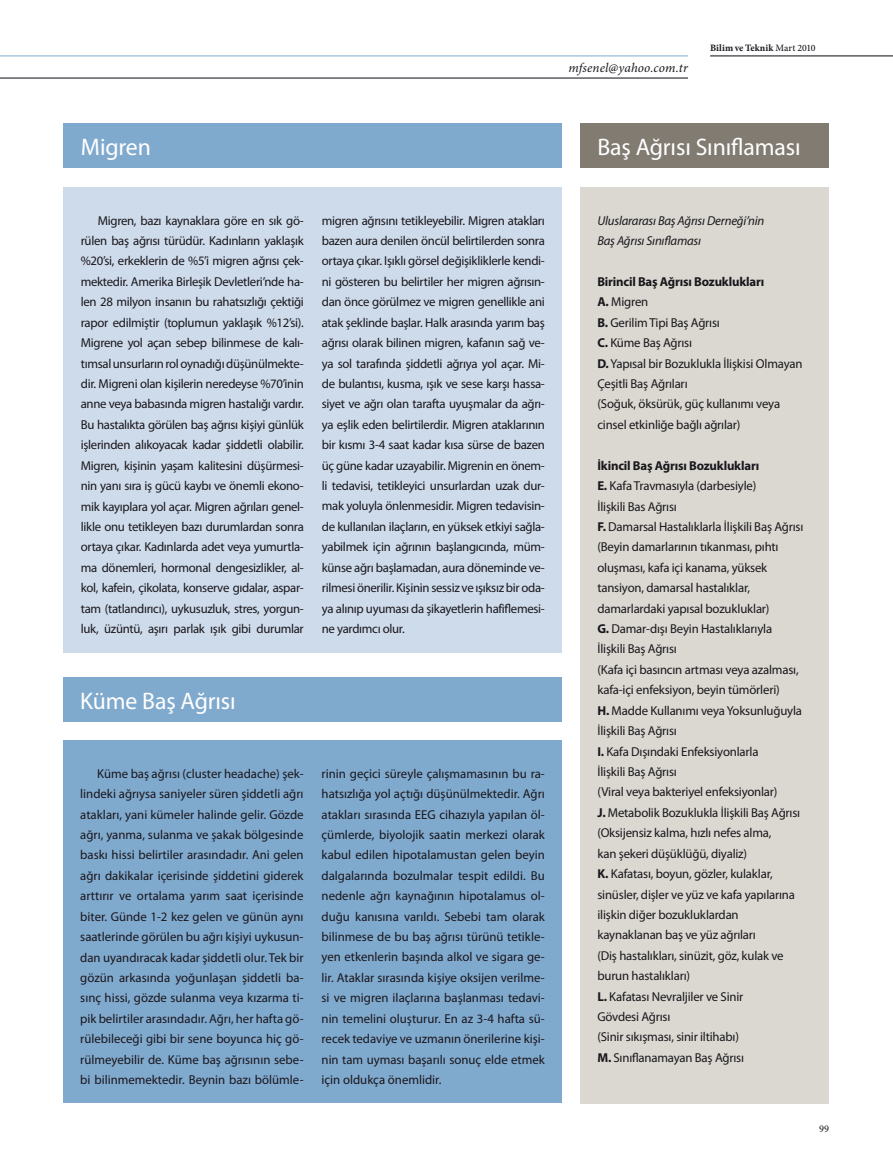
<style>
.page{position:relative;width:893px;height:1170px;background:#fff}
.page>*{position:absolute;margin:0;border:0;box-sizing:border-box;transform-origin:0 0}
.t1{font:24px "Myriad Pro";letter-spacing:-.005em;color:#fff}
.t2{font:italic 13.2px "Minion Pro";letter-spacing:.01em;color:#1a171c}
.t3{font:12.9px/20.4px "Myriad Pro";letter-spacing:-.015em;color:#1a171c;text-align:justify}
.t4{font:italic 12.9px/20.4px "Myriad Pro";letter-spacing:-.015em;color:#1a171c}
.t5{font:10.35px "Minion Pro";color:#1a171c}
.t6{font:700 9.75px "Minion Pro";letter-spacing:.01em;color:#1a171c}
.s1{font-weight:500}
.s2{font-weight:700}
</style>
<div class="page">
<div style="left:580px;top:187px;width:249px;height:916px;background:#dad8d1"></div>
<div style="left:580px;top:123px;width:249px;height:45px;background:#817b72"></div>
<div style="left:64px;top:187px;width:498px;height:466px;background:#cedbeb"></div>
<div style="left:64px;top:123px;width:498px;height:45px;background:#80a9ce"></div>
<div style="left:63px;top:740px;width:499px;height:363px;background:#80a9ce"></div>
<div style="left:63px;top:677px;width:499px;height:44px;background:#80a9ce"></div>
<hr style="left:710px;top:56px;width:183px;height:1px;background:#070c12">
<hr style="left:0;top:78px;width:688px;height:1px;background:#070c12">
<hr style="left:0;top:56px;width:688px;height:1px;background:#80a9ce">
<p class="t2" style="left:568px;top:58px;width:121px">mfsenel@yahoo.com.tr</p>
<p class="t6" style="left:710px;top:41px;width:107px">Bilim ve Teknik <span class="s1">Mart 2010</span></p>
<h1 class="t1" style="left:81px;top:132px;width:72px">Migren</h1>
<p class="t3" style="left:81px;top:210px;width:225px;text-indent:17px">Migren, bazı kaynaklara göre en sık gö&shy;rülen baş ağrısı türüdür. Kadınların yaklaşık %20’si, erkeklerin de %5’i migren ağrısı çek&shy;mektedir. Amerika Birleşik Devletleri’nde ha&shy;len 28 milyon insanın bu rahatsızlığı çektiği rapor edilmiştir (toplumun yaklaşık %12’si).<br>Migrene yol açan sebep bilinmese de kalı&shy;tımsal unsurların rol oynadığı düşünülmekte&shy;dir. Migreni olan kişilerin neredeyse %70’inin anne veya babasında migren hastalığı vardır.<br>Bu hastalıkta görülen baş ağrısı kişiyi günlük işlerinden alıkoyacak kadar şiddetli olabilir.<br>Migren, kişinin yaşam kalitesini düşürmesi&shy;nin yanı sıra iş gücü kaybı ve önemli ekono&shy;mik kayıplara yol açar. Migren ağrıları genel&shy;likle onu tetikleyen bazı durumlardan sonra ortaya çıkar. Kadınlarda adet veya yumurtla&shy;ma dönemleri, hormonal dengesizlikler, al&shy;kol, kafein, çikolata, konserve gıdalar, aspar&shy;tam (tatlandırıcı), uykusuzluk, stres, yorgun&shy;luk, üzüntü, aşırı parlak ışık gibi durumlar</p>
<p class="t3" style="left:322px;top:210px;width:225px">migren ağrısını tetikleyebilir. Migren atakları bazen aura denilen öncül belirtilerden sonra ortaya çıkar. Işıklı görsel değişikliklerle kendi&shy;ni gösteren bu belirtiler her migren ağrısın&shy;dan önce görülmez ve migren genellikle ani atak şeklinde başlar. Halk arasında yarım baş ağrısı olarak bilinen migren, kafanın sağ ve&shy;ya sol tarafında şiddetli ağrıya yol açar. Mi&shy;de bulantısı, kusma, ışık ve sese karşı hassa&shy;siyet ve ağrı olan tarafta uyuşmalar da ağrı&shy;ya eşlik eden belirtilerdir. Migren ataklarının bir kısmı 3-4 saat kadar kısa sürse de bazen üç güne kadar uzayabilir. Migrenin en önem&shy;li tedavisi, tetikleyici unsurlardan uzak dur&shy;mak yoluyla önlenmesidir. Migren tedavisin&shy;de kullanılan ilaçların, en yüksek etkiyi sağla&shy;yabilmek için ağrının başlangıcında, müm&shy;künse ağrı başlamadan, aura döneminde ve&shy;rilmesi önerilir. Kişinin sessiz ve ışıksız bir oda&shy;ya alınıp uyuması da şikayetlerin hafiflemesi&shy;ne yardımcı olur.</p>
<h1 class="t1" style="left:80px;top:685px;width:157px">Küme Baş Ağrısı</h1>
<p class="t3" style="left:80px;top:763px;width:225px;text-indent:17px">Küme baş ağrısı (cluster headache) şek&shy;lindeki ağrıysa saniyeler süren şiddetli ağrı atakları, yani kümeler halinde gelir. Gözde ağrı, yanma, sulanma ve şakak bölgesinde baskı hissi belirtiler arasındadır. Ani gelen ağrı dakikalar içerisinde şiddetini giderek arttırır ve ortalama yarım saat içerisinde biter. Günde 1-2 kez gelen ve günün aynı saatlerinde görülen bu ağrı kişiyi uykusun&shy;dan uyandıracak kadar şiddetli olur. Tek bir gözün arkasında yoğunlaşan şiddetli ba&shy;sınç hissi, gözde sulanma veya kızarma ti&shy;pik belirtiler arasındadır. Ağrı, her hafta gö&shy;rülebileceği gibi bir sene boyunca hiç gö&shy;rülmeyebilir de. Küme baş ağrısının sebe&shy;bi bilinmemektedir. Beynin bazı bölümle-</p>
<p class="t3" style="left:322px;top:763px;width:225px">rinin geçici süreyle çalışmamasının bu ra&shy;hatsızlığa yol açtığı düşünülmektedir. Ağrı atakları sırasında EEG cihazıyla yapılan öl&shy;çümlerde, biyolojik saatin merkezi olarak kabul edilen hipotalamustan gelen beyin dalgalarında bozulmalar tespit edildi. Bu nedenle ağrı kaynağının hipotalamus ol&shy;duğu kanısına varıldı. Sebebi tam olarak bilinmese de bu baş ağrısı türünü tetikle&shy;yen etkenlerin başında alkol ve sigara ge&shy;lir. Ataklar sırasında kişiye oksijen verilme&shy;si ve migren ilaçlarına başlanması tedavi&shy;nin temelini oluşturur. En az 3-4 hafta sü&shy;recek tedaviye ve uzmanın önerilerine kişi&shy;nin tam uyması başarılı sonuç elde etmek için oldukça önemlidir.</p>
<h1 class="t1" style="left:597px;top:132px;width:205px">Baş Ağrısı Sınıflaması</h1>
<p class="t4" style="left:597px;top:210px;width:169px">Uluslararası Baş Ağrısı Derneği’nin<br>Baş Ağrısı Sınıflaması</p>
<p class="t3" style="left:597px;top:271px;width:207px;text-align:left"><span class="s2">Birincil Baş Ağrısı Bozuklukları<br>A.</span> Migren<br><span class="s2">B.</span> Gerilim Tipi Baş Ağrısı<br><span class="s2">C.</span> Küme Baş Ağrısı<br><span class="s2">D.</span> Yapısal bir Bozuklukla İlişkisi Olmayan<br>Çeşitli Baş Ağrıları<br>(Soğuk, öksürük, güç kullanımı veya cinsel etkinliğe bağlı ağrılar)</p>
<p class="t3" style="left:597px;top:455px;width:208px;text-align:left"><span class="s2">İkincil Baş Ağrısı Bozuklukları<br>E.</span> Kafa Travmasıyla (darbesiyle)<br>İlişkili Bas Ağrısı<br><span class="s2">F.</span> Damarsal Hastalıklarla İlişkili Baş Ağrısı (Beyin damarlarının tıkanması, pıhtı oluşması, kafa içi kanama, yüksek tansiyon, damarsal hastalıklar, damarlardaki yapısal bozukluklar)<br><span class="s2">G.</span> Damar-dışı Beyin Hastalıklarıyla İlişkili Baş Ağrısı<br>(Kafa içi basıncın artması veya azalması, kafa-içi enfeksiyon, beyin tümörleri)<br><span class="s2">H.</span> Madde Kullanımı veya Yoksunluğuyla İlişkili Baş Ağrısı<br><span class="s2">I.</span> Kafa Dışındaki Enfeksiyonlarla<br>İlişkili Baş Ağrısı<br>(Viral veya bakteriyel enfeksiyonlar)<br><span class="s2">J.</span> Metabolik Bozuklukla İlişkili Baş Ağrısı (Oksijensiz kalma, hızlı nefes alma,<br>kan şekeri düşüklüğü, diyaliz)<br><span class="s2">K.</span> Kafatası, boyun, gözler, kulaklar, sinüsler, dişler ve yüz ve kafa yapılarına ilişkin diğer bozukluklardan kaynaklanan baş ve yüz ağrıları<br>(Diş hastalıkları, sinüzit, göz, kulak ve burun hastalıkları)<br><span class="s2">L.</span> Kafatası Nevraljiler ve Sinir<br>Gövdesi Ağrısı<br>(Sinir sıkışması, sinir iltihabı)<br><span class="s2">M.</span> Sınıflanamayan Baş Ağrısı</p>
<p class="t5" style="left:819px;top:1121px;width:11px">99</p>
</div>
